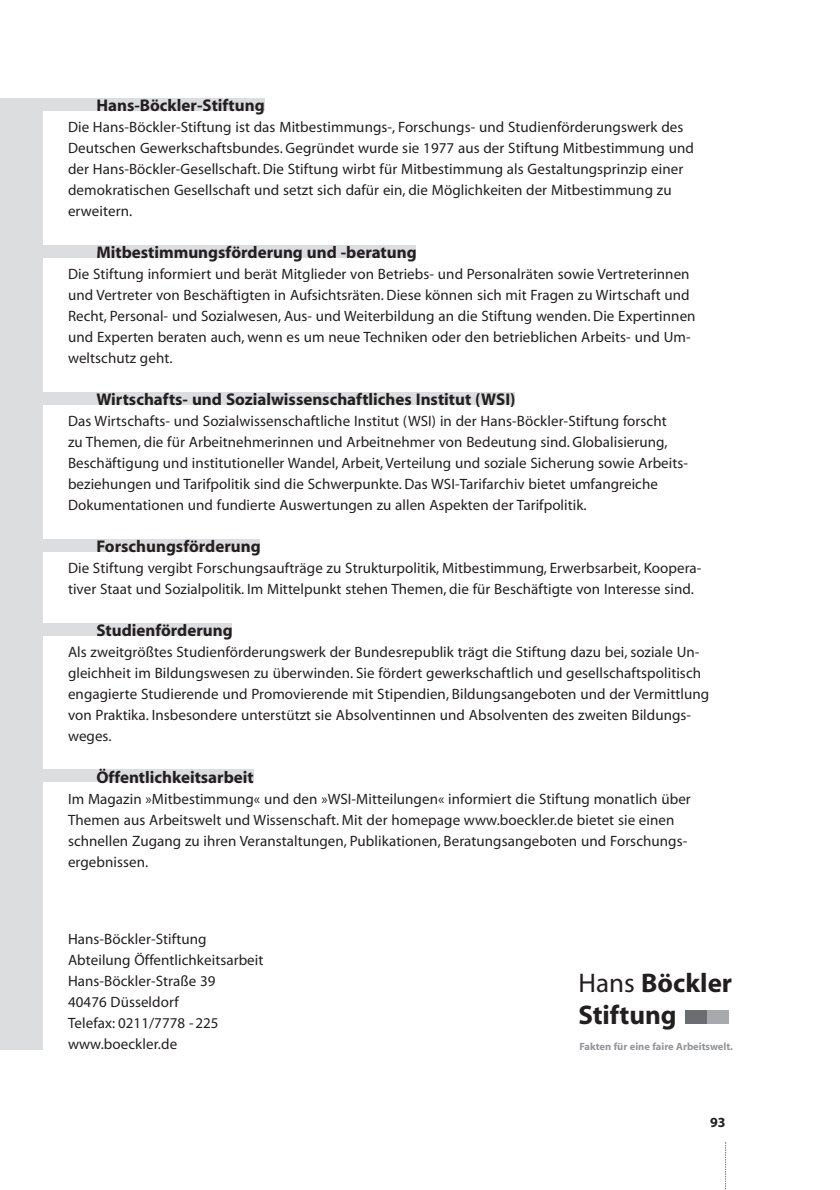
<style>
.page{position:relative;width:840px;height:1190px;background:#fff}
.page>*{position:absolute;margin:0;border:0;box-sizing:border-box;transform-origin:0 0}
.t1{font:700 27px/31.2px "Myriad";color:#231f20}
.t2{font:700 17px "Myriad";color:#231f20}
.t3{font:15px/21px "Myriad";letter-spacing:.005em;color:#231f20}
.t4{font:700 14px "Myriad";color:#231f20}
.t5{font:700 10.4px "Myriad";color:#939598}
.s1{font-weight:400}
</style>
<div class="page">
<svg style="left:725px;top:1142px;width:1px;height:48px"></svg>
<div style="left:28px;top:539px;width:232px;height:13px;background:#dcdddf"></div>
<div style="left:0;top:98px;width:264px;height:13px;background:#dcdddf"></div>
<div style="left:34px;top:245px;width:382px;height:13px;background:#dcdddf"></div>
<div style="left:0;top:392px;width:515px;height:13px;background:#dcdddf"></div>
<div style="left:41px;top:623px;width:191px;height:13px;background:#dcdddf"></div>
<div style="left:22px;top:770px;width:232px;height:12px;background:#dcdddf"></div>
<div style="left:0;top:99px;width:43px;height:951px;background:#dcdddf"></div>
<div style="left:707px;top:1010px;width:22px;height:14px;background:#a8a9ad"></div>
<div style="left:685px;top:1010px;width:22px;height:14px;background:#6c6d70"></div>
<p class="t2" style="left:96px;top:99px;width:170px">Hans-Böckler-Stiftung</p>
<p class="t3" style="left:68px;top:117px;width:627px">Die Hans-Böckler-Stiftung ist das Mitbestimmungs-, Forschungs- und Studienförderungswerk des Deutschen Gewerkschaftsbundes. Gegründet wurde sie 1977 aus der Stiftung Mitbestimmung und der Hans-Böckler-Gesellschaft. Die Stiftung wirbt für Mitbestimmung als Gestaltungsprinzip einer demokratischen Gesellschaft und setzt sich dafür ein, die Möglichkeiten der Mitbestimmung zu erweitern.</p>
<p class="t2" style="left:96px;top:246px;width:322px">Mitbestimmungsförderung und -beratung</p>
<p class="t3" style="left:68px;top:264px;width:629px">Die Stiftung informiert und berät Mitglieder von Betriebs- und Personalräten sowie Vertreterinnen und Vertreter von Beschäftigten in Aufsichtsräten. Diese können sich mit Fragen zu Wirtschaft und Recht, Personal- und Sozialwesen, Aus- und Weiterbildung an die Stiftung wenden. Die Expertinnen und Experten beraten auch, wenn es um neue Techniken oder den betrieblichen Arbeits- und Um&shy;weltschutz geht.</p>
<p class="t2" style="left:96px;top:393px;width:421px">Wirtschafts- und Sozialwissenschaftliches Institut (WSI)</p>
<p class="t3" style="left:68px;top:411px;width:622px">Das Wirtschafts- und Sozialwissenschaftliche Institut (WSI) in der Hans-Böckler-Stiftung forscht<br>zu Themen, die für Arbeitnehmerinnen und Arbeitnehmer von Bedeutung sind. Globalisierung, Beschäftigung und institutioneller Wandel, Arbeit, Verteilung und soziale Sicherung sowie Arbeits&shy;beziehungen und Tarifpolitik sind die Schwerpunkte. Das WSI-Tarifarchiv bietet umfangreiche Dokumentationen und fundierte Auswertungen zu allen Aspekten der Tarifpolitik.</p>
<p class="t2" style="left:96px;top:540px;width:166px">Forschungsförderung</p>
<p class="t3" style="left:68px;top:558px;width:635px">Die Stiftung vergibt Forschungsaufträge zu Strukturpolitik, Mitbestimmung, Erwerbsarbeit, Koopera&shy;tiver Staat und Sozialpolitik. Im Mittelpunkt stehen Themen, die für Beschäftigte von Interesse sind.</p>
<p class="t2" style="left:96px;top:624px;width:138px">Studienförderung</p>
<p class="t3" style="left:68px;top:642px;width:643px">Als zweitgrößtes Studienförderungswerk der Bundesrepublik trägt die Stiftung dazu bei, soziale Un&shy;gleichheit im Bildungswesen zu überwinden. Sie fördert gewerkschaftlich und gesellschaftspolitisch engagierte Studierende und Promovierende mit Stipendien, Bildungsangeboten und der Vermittlung von Praktika. Insbesondere unterstützt sie Absolventinnen und Absolventen des zweiten Bildungs&shy;weges.</p>
<p class="t2" style="left:96px;top:771px;width:159px">Öffentlichkeitsarbeit</p>
<p class="t3" style="left:68px;top:789px;width:624px">Im Magazin »Mitbestimmung« und den »WSI-Mitteilungen« informiert die Stiftung monatlich über Themen aus Arbeitswelt und Wissenschaft. Mit der homepage www.boeckler.de bietet sie einen schnellen Zugang zu ihren Veranstaltungen, Publikationen, Beratungsangeboten und Forschungs&shy;ergebnissen.</p>
<p class="t3" style="left:68px;top:929px;width:197px">Hans-Böckler-Stiftung<br>Abteilung Öffentlichkeitsarbeit<br>Hans-Böckler-Straße 39<br>40476 Düsseldorf<br>Telefax: 0211/7778 -225 www.boeckler.de</p>
<h1 class="t1" style="left:578px;top:970px;width:155px"><span class="s1">Hans</span> Böckler<br>Stiftung</h1>
<p class="t5" style="left:579px;top:1042px;width:155px">Fakten für eine faire Arbeitswelt.</p>
<p class="t4" style="left:710px;top:1117px;width:17px">93</p>
</div>
